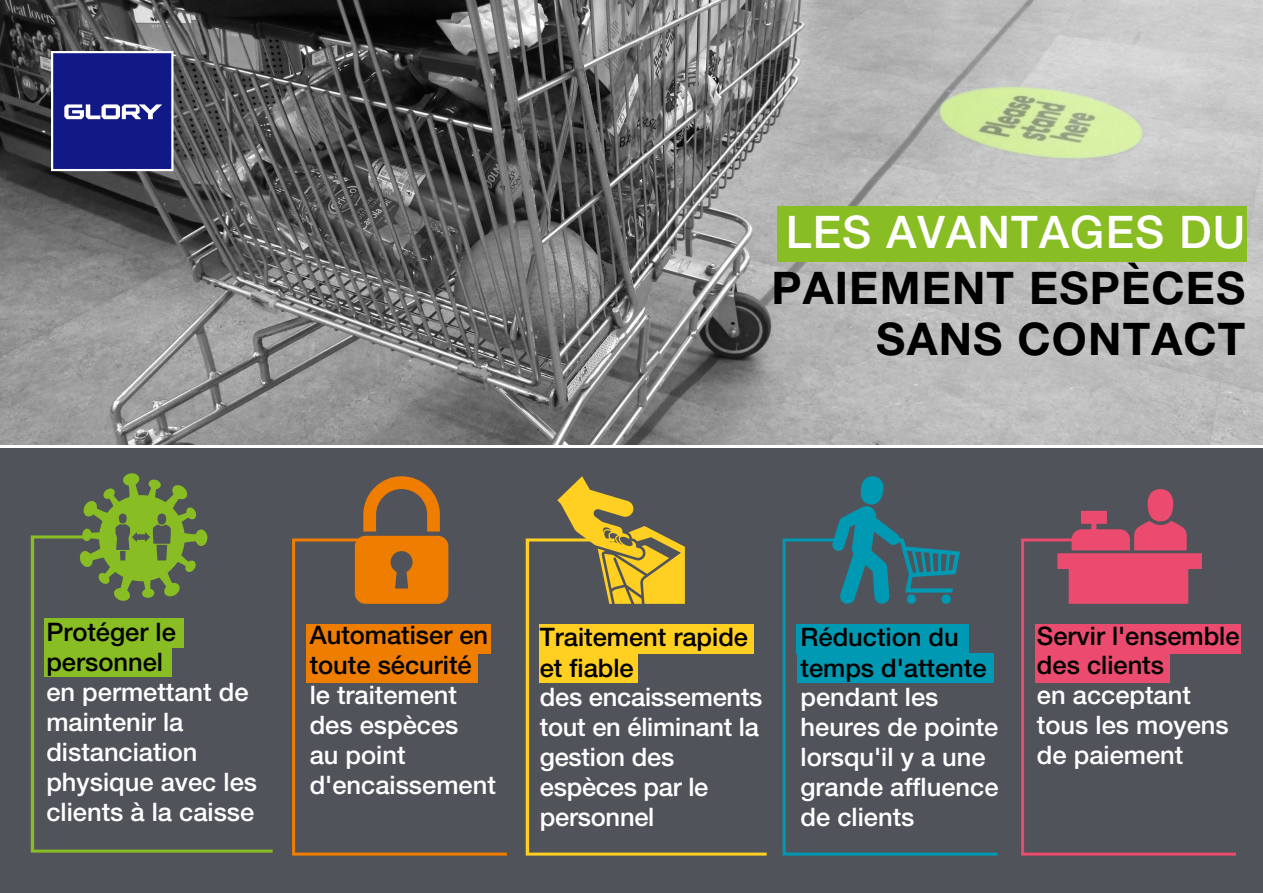
<style>
.page{position:relative;width:1263px;height:893px;background:#fff}
.page>*{position:absolute;margin:0;border:0;box-sizing:border-box;transform-origin:0 0}
.t1{font:700 45px/50.6px "Helvetica Neue LT Std";letter-spacing:.025em;color:#000;text-align:right}
.t2{font:500 45px "Helvetica Neue LT Std";letter-spacing:.025em;color:#fff}
.t3{font:500 25.5px/30px "Helvetica Neue LT Std";color:#fff}
.t4{font:500 25.5px/30px "Helvetica Neue LT Std";color:#000}
</style>
<div class="page">
<div style="left:0;top:446px;width:1263px;height:447px;background:#50535a"></div>
<img style="left:0;top:0;width:1263px;height:445px">
<svg style="left:51px;top:51px;width:122px;height:120px;background:#2d3495"></svg>
<hr style="left:0;top:445px;width:1263px;height:3px;background:#fff">
<div style="left:777px;top:206px;width:469px;height:55px;background:#89bd24"></div>
<svg style="left:82px;top:473px;width:125px;height:61px"></svg>
<svg style="left:30px;top:534px;width:243px;height:319px"></svg>
<svg style="left:361px;top:476px;width:82px;height:61px"></svg>
<svg style="left:292px;top:537px;width:215px;height:319px"></svg>
<svg style="left:557px;top:476px;width:109px;height:61px"></svg>
<svg style="left:525px;top:537px;width:242px;height:319px"></svg>
<svg style="left:834px;top:476px;width:65px;height:61px"></svg>
<svg style="left:782px;top:537px;width:216px;height:319px"></svg>
<svg style="left:1072px;top:489px;width:115px;height:48px"></svg>
<svg style="left:1021px;top:537px;width:215px;height:319px"></svg>
<div style="left:44px;top:618px;width:140px;height:30px;background:#89bd24"></div>
<div style="left:44px;top:647px;width:128px;height:30px;background:#89bd24"></div>
<div style="left:797px;top:624px;width:172px;height:30px;background:#0099b3"></div>
<div style="left:797px;top:653px;width:197px;height:30px;background:#0099b3"></div>
<div style="left:1035px;top:624px;width:206px;height:30px;background:#ea4b6e"></div>
<div style="left:1035px;top:653px;width:135px;height:30px;background:#ea4b6e"></div>
<div style="left:307px;top:624px;width:184px;height:30px;background:#ef7d00"></div>
<div style="left:306px;top:653px;width:172px;height:30px;background:#ef7d00"></div>
<div style="left:539px;top:624px;width:215px;height:30px;background:#ffcf21"></div>
<div style="left:539px;top:653px;width:98px;height:30px;background:#ffcf21"></div>
<h1 class="t2" style="left:786px;top:205px;width:461px">LES AVANTAGES DU</h1>
<h1 class="t1" style="left:771px;top:262px;width:475px">PAIEMENT ESPÈCES<br>SANS CONTACT</h1>
<p class="t4" style="left:46px;top:617px;width:131px">Protéger le personnel</p>
<p class="t3" style="left:46px;top:677px;width:212px">en permettant de maintenir la distanciation physique avec les clients à la caisse</p>
<p class="t4" style="left:310px;top:620px;width:180px">Automatiser en toute sécurité</p>
<p class="t3" style="left:310px;top:680px;width:188px">le traitement des espèces<br>au point d'encaissement</p>
<p class="t4" style="left:540px;top:621px;width:210px;line-height:31.7px">Traitement rapide et fiable</p>
<p class="t3" style="left:540px;top:681px;width:224px">des encaissements tout en éliminant la gestion des espèces par le personnel</p>
<p class="t4" style="left:800px;top:621px;width:188px;line-height:31.7px">Réduction du temps d'attente</p>
<p class="t3" style="left:800px;top:681px;width:199px">pendant les heures de pointe lorsqu'il y a une grande affluence de clients</p>
<p class="t4" style="left:1037px;top:620px;width:204px">Servir l'ensemble des clients</p>
<p class="t3" style="left:1037px;top:680px;width:193px">en acceptant tous les moyens de paiement</p>
</div>
